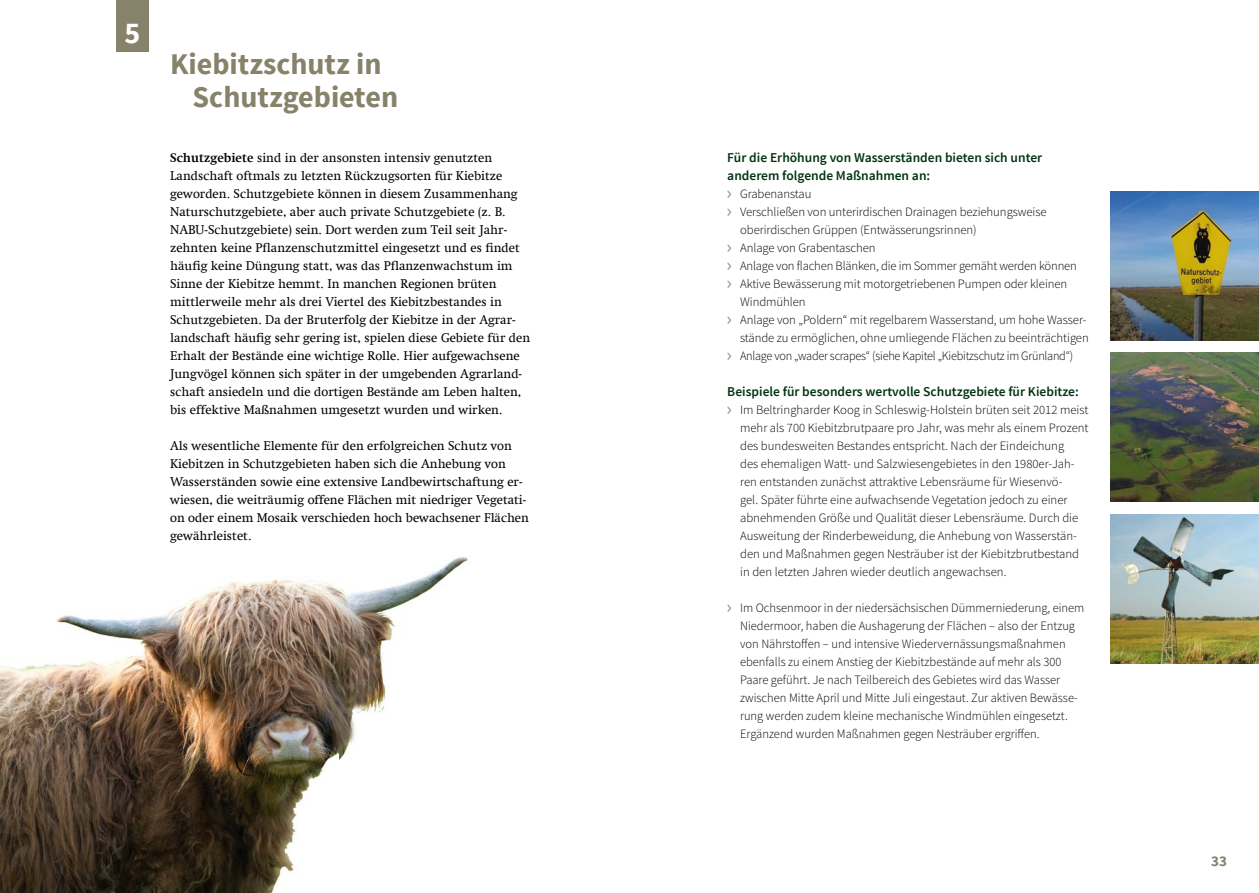
<style>
.page{position:relative;width:1259px;height:893px;background:#fff}
.page>*{position:absolute;margin:0;border:0;box-sizing:border-box;transform-origin:0 0}
.t1{font:700 30px/33px "Source Sans Pro";color:#86836a}
.t2{font:700 30px "Source Sans Pro";color:#fff}
.t3{font:700 15px "Source Sans Pro";color:#86836a}
.t4{font:600 13.5px/18px "Source Sans Pro";color:#003412}
.t5{font:300 12.75px/18px "Source Sans Pro";color:#000}
.t6{font:12.75px/18px "Swift Com";color:#000}
.s1{font-weight:700}
</style>
<div class="page">
<img style="left:0;top:557px;width:469px;height:336px">
<img style="left:1110px;top:353px;width:149px;height:149px">
<div style="left:116px;top:0;width:33px;height:51px;background:#86836a"></div>
<svg style="left:727px;top:190px;width:5px;height:8px"></svg>
<svg style="left:727px;top:208px;width:5px;height:8px"></svg>
<svg style="left:727px;top:244px;width:5px;height:8px"></svg>
<svg style="left:727px;top:262px;width:5px;height:8px"></svg>
<svg style="left:727px;top:280px;width:5px;height:8px"></svg>
<svg style="left:727px;top:316px;width:5px;height:8px"></svg>
<svg style="left:727px;top:352px;width:5px;height:8px"></svg>
<svg style="left:727px;top:406px;width:5px;height:8px"></svg>
<svg style="left:727px;top:604px;width:5px;height:8px"></svg>
<img style="left:1110px;top:514px;width:149px;height:149px">
<img style="left:1110px;top:191px;width:149px;height:149px">
<h1 class="t2" style="left:124px;top:13px;width:17px">5</h1>
<h1 class="t1" style="left:193px;top:48px;width:207px;text-indent:-22px">Kiebitzschutz in<br>Schutzgebieten</h1>
<p class="t6" style="left:170px;top:149px;width:362px"><span class="s1">Schutzgebiete</span> sind in der ansonsten intensiv genutzten Landschaft oftmals zu letzten Rückzugsorten für Kiebitze geworden. Schutzgebiete können in diesem Zusammenhang Naturschutzgebiete, aber auch private Schutzgebiete (z. B.<br>NABU-Schutzgebiete) sein. Dort werden zum Teil seit Jahr&shy;zehnten keine Pflanzenschutzmittel eingesetzt und es findet häufig keine Düngung statt, was das Pflanzenwachstum im Sinne der Kiebitze hemmt. In manchen Regionen brüten mittlerweile mehr als drei Viertel des Kiebitzbestandes in Schutzgebieten. Da der Bruterfolg der Kiebitze in der Agrar&shy;landschaft häufig sehr gering ist, spielen diese Gebiete für den Erhalt der Bestände eine wichtige Rolle. Hier aufgewachsene Jungvögel können sich später in der umgebenden Agrarland&shy;schaft ansiedeln und die dortigen Bestände am Leben halten, bis effektive Maßnahmen umgesetzt wurden und wirken.</p>
<p class="t6" style="left:170px;top:437px;width:360px">Als wesentliche Elemente für den erfolgreichen Schutz von Kiebitzen in Schutzgebieten haben sich die Anhebung von Wasserständen sowie eine extensive Landbewirtschaftung er&shy;wiesen, die weiträumig offene Flächen mit niedriger Vegetati&shy;on oder einem Mosaik verschieden hoch bewachsener Flächen gewährleistet.</p>
<p class="t4" style="left:727px;top:149px;width:316px">Für die Erhöhung von Wasserständen bieten sich unter anderem folgende Maßnahmen an:</p>
<p class="t5" style="left:740px;top:185px;width:350px">Grabenanstau<br>Verschließen von unterirdischen Drainagen beziehungsweise oberirdischen Grüppen (Entwässerungsrinnen)<br>Anlage von Grabentaschen<br>Anlage von flachen Blänken, die im Sommer gemäht werden können Aktive Bewässerung mit motorgetriebenen Pumpen oder kleinen Windmühlen<br>Anlage von „Poldern“ mit regelbarem Wasserstand, um hohe Wasser&shy;stände zu ermöglichen, ohne umliegende Flächen zu beeinträchtigen Anlage von „wader scrapes“ (siehe Kapitel „Kiebitzschutz im Grünland“)</p>
<p class="t4" style="left:727px;top:383px;width:353px">Beispiele für besonders wertvolle Schutzgebiete für Kiebitze:</p>
<p class="t5" style="left:740px;top:401px;width:350px">Im Beltringharder Koog in Schleswig-Holstein brüten seit 2012 meist mehr als 700 Kiebitzbrutpaare pro Jahr, was mehr als einem Prozent des bundesweiten Bestandes entspricht. Nach der Eindeichung<br>des ehemaligen Watt- und Salzwiesengebietes in den 1980er-Jah&shy;ren entstanden zunächst attraktive Lebensräume für Wiesenvö-<br>gel. Später führte eine aufwachsende Vegetation jedoch zu einer abnehmenden Größe und Qualität dieser Lebensräume. Durch die Ausweitung der Rinderbeweidung, die Anhebung von Wasserstän&shy;den und Maßnahmen gegen Nesträuber ist der Kiebitzbrutbestand in den letzten Jahren wieder deutlich angewachsen.</p>
<p class="t5" style="left:740px;top:599px;width:346px">Im Ochsenmoor in der niedersächsischen Dümmerniederung, einem Niedermoor, haben die Aushagerung der Flächen – also der Entzug von Nährstoffen – und intensive Wiedervernässungsmaßnahmen ebenfalls zu einem Anstieg der Kiebitzbestände auf mehr als 300<br>Paare geführt. Je nach Teilbereich des Gebietes wird das Wasser zwischen Mitte April und Mitte Juli eingestaut. Zur aktiven Bewässe&shy;rung werden zudem kleine mechanische Windmühlen eingesetzt.<br>Ergänzend wurden Maßnahmen gegen Nesträuber ergriffen.</p>
<p class="t3" style="left:1211px;top:852px;width:17px">33</p>
</div>
